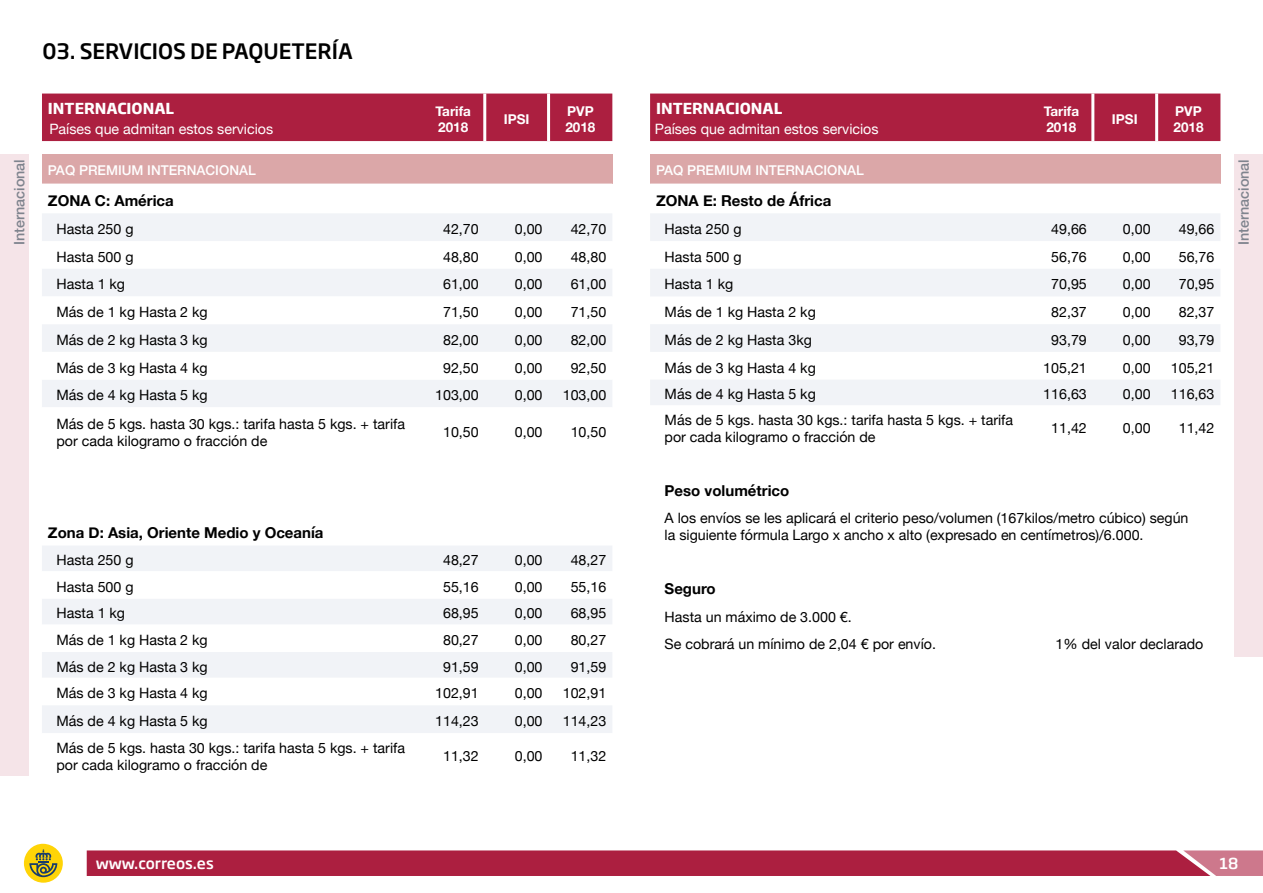
<style>
.page{position:relative;width:1263px;height:893px;background:#fff}
.page>*{position:absolute;margin:0;border:0;box-sizing:border-box;transform-origin:0 0}
.t1{font:500 21px "Soho Gothic Pro";color:#000}
.t2{font:700 15px "Helvetica Neue";color:#000}
.t3{font:700 15px "Soho Gothic Pro";color:#fff}
.t4{font:500 15px "Soho Gothic Pro";color:#fff}
.t5{font:500 14.4px "Helvetica Neue";color:#7f848e}
.t6{font:14.25px/17.1px "Helvetica Neue";color:#000}
.t7{font:14.25px "Helvetica Neue";color:#fff}
.t8{font:500 13.5px "Helvetica Neue";color:#fff}
.t9{font:700 13.5px/16.2px "Helvetica Neue";color:#fff}
</style>
<div class="page">
<svg style="left:87px;top:850px;width:1176px;height:26px;background:#af2848"></svg>
<div style="left:24px;top:844px;width:39px;height:39px;background:#ffd407;border-radius:50%"></div>
<svg style="left:29px;top:849px;width:28px;height:28px"></svg>
<div style="left:42px;top:94px;width:570px;height:47px;background:#ac1f40"></div>
<div style="left:42px;top:154px;width:570px;height:30px;background:#dba7a8"></div>
<svg style="left:42px;top:214px;width:570px;height:519px"></svg>
<svg style="left:42px;top:241px;width:570px;height:28px"></svg>
<div style="left:42px;top:269px;width:570px;height:27px;background:#f1f3f7"></div>
<svg style="left:42px;top:296px;width:570px;height:158px"></svg>
<hr style="left:483px;top:94px;width:3px;height:47px;background:#fff">
<hr style="left:547px;top:94px;width:3px;height:47px;background:#fff">
<div style="left:0;top:154px;width:29px;height:622px;background:#f5e4e8"></div>
<div style="left:1234px;top:154px;width:29px;height:502px;background:#f5e4e8"></div>
<div style="left:650px;top:94px;width:570px;height:47px;background:#ac1f40"></div>
<div style="left:650px;top:154px;width:570px;height:30px;background:#dba7a8"></div>
<svg style="left:650px;top:214px;width:570px;height:82px;fill:#f1f3f7"></svg>
<svg style="left:650px;top:324px;width:570px;height:81px;fill:#f1f3f7"></svg>
<hr style="left:1091px;top:94px;width:3px;height:47px;background:#fff">
<hr style="left:1155px;top:94px;width:3px;height:47px;background:#fff">
<h1 class="t1" style="left:43px;top:35px;width:312px">03. SERVICIOS DE PAQUETERÍA</h1>
<p class="t3" style="left:48px;top:97px;width:128px">INTERNACIONAL</p>
<p class="t9" style="left:436px;top:103px;width:37px">Tarifa<br>2018</p>
<p class="t9" style="left:504px;top:111px;width:27px">IPSI</p>
<p class="t9" style="left:565px;top:103px;width:32px">PVP<br>2018</p>
<p class="t8" style="left:48px;top:160px;width:209px">PAQ PREMIUM INTERNACIONAL</p>
<p class="t2" style="left:48px;top:189px;width:127px">ZONA C: América</p>
<p class="t6" style="left:56px;top:221px;width:79px">Hasta 250 g</p>
<p class="t6" style="left:443px;top:221px;width:37px">42,70</p>
<p class="t6" style="left:515px;top:221px;width:29px">0,00</p>
<p class="t6" style="left:571px;top:221px;width:37px">42,70</p>
<p class="t6" style="left:56px;top:249px;width:79px">Hasta 500 g</p>
<p class="t6" style="left:443px;top:249px;width:37px">48,80</p>
<p class="t6" style="left:515px;top:249px;width:29px">0,00</p>
<p class="t6" style="left:571px;top:249px;width:37px">48,80</p>
<p class="t6" style="left:56px;top:277px;width:70px">Hasta 1 kg</p>
<p class="t6" style="left:443px;top:277px;width:37px">61,00</p>
<p class="t6" style="left:515px;top:277px;width:29px">0,00</p>
<p class="t6" style="left:571px;top:277px;width:37px">61,00</p>
<p class="t6" style="left:56px;top:304px;width:153px">Más de 1 kg Hasta 2 kg</p>
<p class="t6" style="left:443px;top:304px;width:37px">71,50</p>
<p class="t6" style="left:515px;top:304px;width:29px">0,00</p>
<p class="t6" style="left:571px;top:304px;width:37px">71,50</p>
<p class="t6" style="left:56px;top:332px;width:153px">Más de 2 kg Hasta 3 kg</p>
<p class="t6" style="left:443px;top:332px;width:37px">82,00</p>
<p class="t6" style="left:515px;top:332px;width:29px">0,00</p>
<p class="t6" style="left:571px;top:332px;width:37px">82,00</p>
<p class="t6" style="left:56px;top:360px;width:153px">Más de 3 kg Hasta 4 kg</p>
<p class="t6" style="left:443px;top:360px;width:37px">92,50</p>
<p class="t6" style="left:515px;top:360px;width:29px">0,00</p>
<p class="t6" style="left:571px;top:360px;width:37px">92,50</p>
<p class="t6" style="left:56px;top:387px;width:153px">Más de 4 kg Hasta 5 kg</p>
<p class="t6" style="left:435px;top:387px;width:45px">103,00</p>
<p class="t6" style="left:515px;top:387px;width:29px">0,00</p>
<p class="t6" style="left:563px;top:387px;width:45px">103,00</p>
<p class="t6" style="left:56px;top:416px;width:350px">Más de 5 kgs. hasta 30 kgs.: tarifa hasta 5 kgs. + tarifa por cada kilogramo o fracción de</p>
<p class="t6" style="left:443px;top:425px;width:37px">10,50</p>
<p class="t6" style="left:515px;top:425px;width:29px">0,00</p>
<p class="t6" style="left:571px;top:425px;width:37px">10,50</p>
<p class="t3" style="left:656px;top:97px;width:128px">INTERNACIONAL</p>
<p class="t9" style="left:1044px;top:103px;width:37px">Tarifa<br>2018</p>
<p class="t9" style="left:1112px;top:111px;width:27px">IPSI</p>
<p class="t9" style="left:1173px;top:103px;width:32px">PVP<br>2018</p>
<p class="t8" style="left:656px;top:160px;width:209px">PAQ PREMIUM INTERNACIONAL</p>
<p class="t2" style="left:656px;top:189px;width:177px">ZONA E: Resto de África</p>
<p class="t6" style="left:665px;top:221px;width:79px">Hasta 250 g</p>
<p class="t6" style="left:1051px;top:221px;width:37px">49,66</p>
<p class="t6" style="left:1123px;top:221px;width:29px">0,00</p>
<p class="t6" style="left:1179px;top:221px;width:37px">49,66</p>
<p class="t6" style="left:665px;top:249px;width:79px">Hasta 500 g</p>
<p class="t6" style="left:1051px;top:249px;width:37px">56,76</p>
<p class="t6" style="left:1123px;top:249px;width:29px">0,00</p>
<p class="t6" style="left:1179px;top:249px;width:37px">56,76</p>
<p class="t6" style="left:665px;top:277px;width:70px">Hasta 1 kg</p>
<p class="t6" style="left:1051px;top:277px;width:37px">70,95</p>
<p class="t6" style="left:1123px;top:277px;width:29px">0,00</p>
<p class="t6" style="left:1179px;top:277px;width:37px">70,95</p>
<p class="t6" style="left:665px;top:304px;width:153px">Más de 1 kg Hasta 2 kg</p>
<p class="t6" style="left:1051px;top:304px;width:37px">82,37</p>
<p class="t6" style="left:1123px;top:304px;width:29px">0,00</p>
<p class="t6" style="left:1179px;top:304px;width:37px">82,37</p>
<p class="t6" style="left:665px;top:332px;width:149px">Más de 2 kg Hasta 3kg</p>
<p class="t6" style="left:1051px;top:332px;width:37px">93,79</p>
<p class="t6" style="left:1123px;top:332px;width:29px">0,00</p>
<p class="t6" style="left:1179px;top:332px;width:37px">93,79</p>
<p class="t6" style="left:665px;top:360px;width:153px">Más de 3 kg Hasta 4 kg</p>
<p class="t6" style="left:1043px;top:360px;width:45px">105,21</p>
<p class="t6" style="left:1123px;top:360px;width:29px">0,00</p>
<p class="t6" style="left:1171px;top:360px;width:45px">105,21</p>
<p class="t6" style="left:665px;top:386px;width:153px">Más de 4 kg Hasta 5 kg</p>
<p class="t6" style="left:1043px;top:386px;width:45px">116,63</p>
<p class="t6" style="left:1123px;top:386px;width:29px">0,00</p>
<p class="t6" style="left:1171px;top:386px;width:45px">116,63</p>
<p class="t6" style="left:665px;top:412px;width:350px">Más de 5 kgs. hasta 30 kgs.: tarifa hasta 5 kgs. + tarifa por cada kilogramo o fracción de</p>
<p class="t6" style="left:1051px;top:420px;width:37px">11,42</p>
<p class="t6" style="left:1123px;top:420px;width:29px">0,00</p>
<p class="t6" style="left:1179px;top:420px;width:37px">11,42</p>
<p class="t2" style="left:665px;top:478px;width:126px">Peso volumétrico</p>
<p class="t6" style="left:665px;top:510px;width:525px">A los envíos se les aplicará el criterio peso/volumen (167kilos/metro cúbico) según la siguiente fórmula Largo x ancho x alto (expresado en centímetros)/6.000.</p>
<p class="t2" style="left:665px;top:576px;width:53px">Seguro</p>
<p class="t6" style="left:665px;top:604px;width:273px;line-height:27.8px">Hasta un máximo de 3.000 €.<br>Se cobrará un mínimo de 2,04 € por envío.</p>
<p class="t7" style="left:49px;top:119px;width:225px">Países que admitan estos servicios</p>
<p class="t7" style="left:655px;top:119px;width:225px">Países que admitan estos servicios</p>
<p class="t5" style="left:8px;top:245px;width:88px;rotate:-90deg">Internacional</p>
<p class="t5" style="left:1232px;top:245px;width:88px;rotate:-90deg">Internacional</p>
<p class="t2" style="left:48px;top:521px;width:277px">Zona D: Asia, Oriente Medio y Oceanía</p>
<p class="t6" style="left:56px;top:552px;width:79px">Hasta 250 g</p>
<p class="t6" style="left:443px;top:552px;width:37px">48,27</p>
<p class="t6" style="left:515px;top:552px;width:29px">0,00</p>
<p class="t6" style="left:571px;top:552px;width:37px">48,27</p>
<p class="t6" style="left:56px;top:579px;width:79px">Hasta 500 g</p>
<p class="t6" style="left:443px;top:579px;width:37px">55,16</p>
<p class="t6" style="left:515px;top:579px;width:29px">0,00</p>
<p class="t6" style="left:571px;top:579px;width:37px">55,16</p>
<p class="t6" style="left:56px;top:606px;width:70px">Hasta 1 kg</p>
<p class="t6" style="left:443px;top:606px;width:37px">68,95</p>
<p class="t6" style="left:515px;top:606px;width:29px">0,00</p>
<p class="t6" style="left:571px;top:606px;width:37px">68,95</p>
<p class="t6" style="left:56px;top:632px;width:153px">Más de 1 kg Hasta 2 kg</p>
<p class="t6" style="left:443px;top:632px;width:37px">80,27</p>
<p class="t6" style="left:515px;top:632px;width:29px">0,00</p>
<p class="t6" style="left:571px;top:632px;width:37px">80,27</p>
<p class="t6" style="left:56px;top:659px;width:153px">Más de 2 kg Hasta 3 kg</p>
<p class="t6" style="left:443px;top:659px;width:37px">91,59</p>
<p class="t6" style="left:515px;top:659px;width:29px">0,00</p>
<p class="t6" style="left:571px;top:659px;width:37px">91,59</p>
<p class="t6" style="left:56px;top:685px;width:153px">Más de 3 kg Hasta 4 kg</p>
<p class="t6" style="left:435px;top:685px;width:45px">102,91</p>
<p class="t6" style="left:515px;top:685px;width:29px">0,00</p>
<p class="t6" style="left:563px;top:685px;width:45px">102,91</p>
<p class="t6" style="left:56px;top:713px;width:153px">Más de 4 kg Hasta 5 kg</p>
<p class="t6" style="left:435px;top:713px;width:45px">114,23</p>
<p class="t6" style="left:515px;top:713px;width:29px">0,00</p>
<p class="t6" style="left:563px;top:713px;width:45px">114,23</p>
<p class="t6" style="left:56px;top:740px;width:350px">Más de 5 kgs. hasta 30 kgs.: tarifa hasta 5 kgs. + tarifa por cada kilogramo o fracción de</p>
<p class="t6" style="left:443px;top:748px;width:37px">11,32</p>
<p class="t6" style="left:515px;top:748px;width:29px">0,00</p>
<p class="t6" style="left:571px;top:748px;width:37px">11,32</p>
<p class="t6" style="left:1055px;top:637px;width:149px">1% del valor declarado</p>
<p class="t4" style="left:96px;top:852px;width:120px">www.correos.es</p>
<p class="t4" style="left:1219px;top:852px;width:20px">18</p>
</div>
